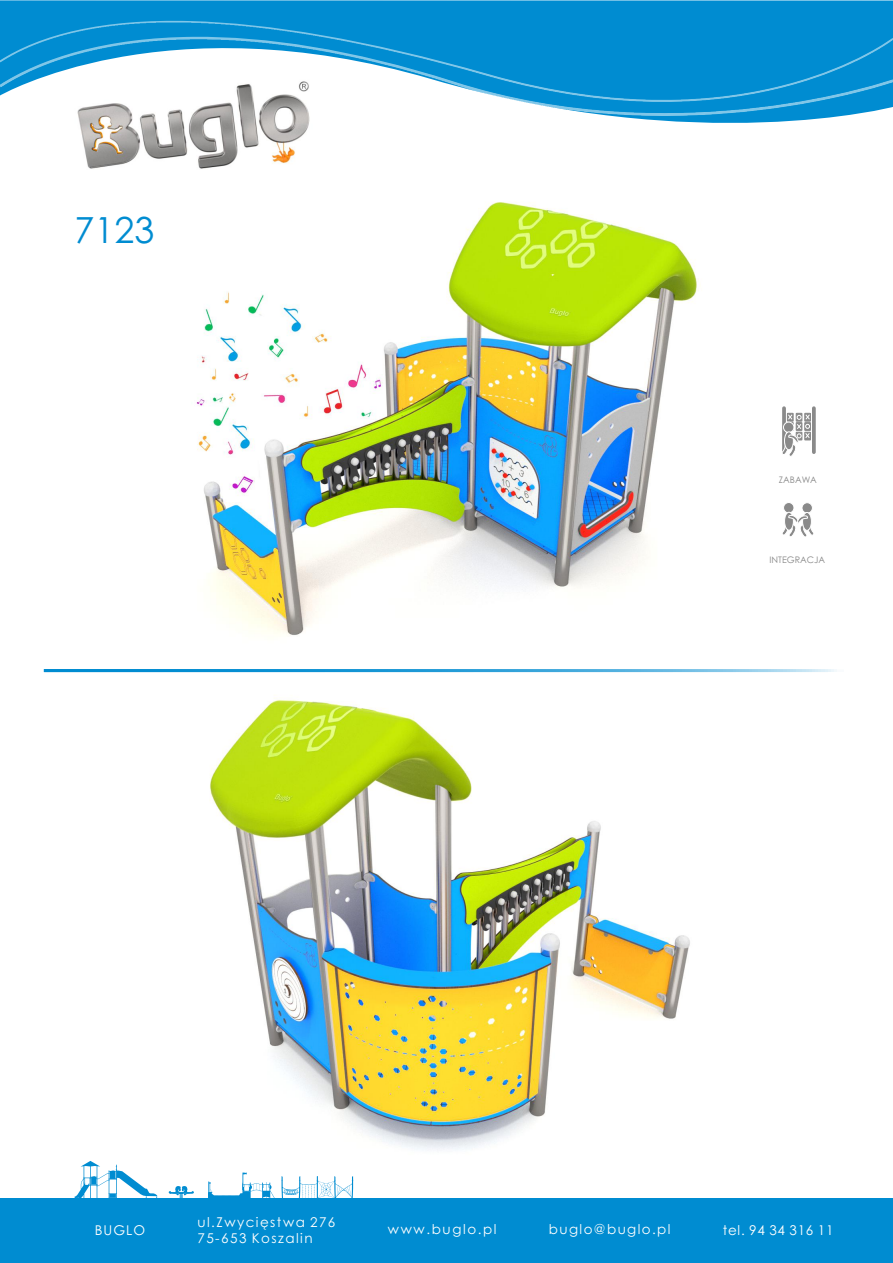
<style>
.page{position:relative;width:893px;height:1263px;background:#fff}
.page>*{position:absolute;margin:0;border:0;box-sizing:border-box;transform-origin:0 0}
.t1{font:36px "Century Gothic";color:#008cd1}
.t2{font:13.5px/16px "Century Gothic";letter-spacing:.105em;color:#fff}
.t3{font:13.5px "Century Gothic";letter-spacing:.055em;color:#fff}
.t4{font:9px "Century Gothic";color:#8a8a8a}
</style>
<div class="page">
<img style="left:196px;top:202px;width:503px;height:433px">
<img style="left:210px;top:700px;width:480px;height:450px">
<svg style="left:0;top:0;width:893px;height:123px;background:#299ed8"></svg>
<img style="left:0;top:102px;width:893px;height:14px">
<img style="left:0;top:21px;width:893px;height:81px">
<hr style="left:44px;top:669px;width:807px;height:3px;background:#008cd1">
<div style="left:783px;top:502px;width:11px;height:11px;background:#8a8a8a;border:1px solid #fff;border-radius:50%"></div>
<div style="left:801px;top:502px;width:12px;height:12px;background:#8a8a8a;border:1px solid #fff;border-radius:50%"></div>
<svg style="left:782px;top:514px;width:32px;height:23px"></svg>
<svg style="left:782px;top:408px;width:4px;height:4px"></svg>
<svg style="left:812px;top:408px;width:4px;height:44px"></svg>
<svg style="left:782px;top:412px;width:29px;height:44px"></svg>
<svg style="left:208px;top:1172px;width:67px;height:27px"></svg>
<svg style="left:74px;top:1161px;width:84px;height:38px"></svg>
<svg style="left:169px;top:1186px;width:25px;height:13px"></svg>
<svg style="left:281px;top:1176px;width:72px;height:23px"></svg>
<div style="left:0;top:1199px;width:893px;height:64px;background:#008cd1"></div>
<img style="left:70px;top:77px;width:256px;height:92px">
<h1 class="t1" style="left:75px;top:216px;width:81px">7123</h1>
<p class="t4" style="left:779px;top:476px;width:40px">ZABAWA</p>
<p class="t4" style="left:769px;top:557px;width:57px">INTEGRACJA</p>
<p class="t2" style="left:95px;top:1223px;width:52px">BUGLO</p>
<p class="t2" style="left:197px;top:1215px;width:140px">ul.Zwycięstwa 276<br>75-653 Koszalin</p>
<p class="t2" style="left:388px;top:1222px;width:110px">www.buglo.pl</p>
<p class="t2" style="left:549px;top:1222px;width:123px">buglo@buglo.pl</p>
<p class="t3" style="left:723px;top:1225px;width:112px">tel. 94 34 316 11</p>
</div>
